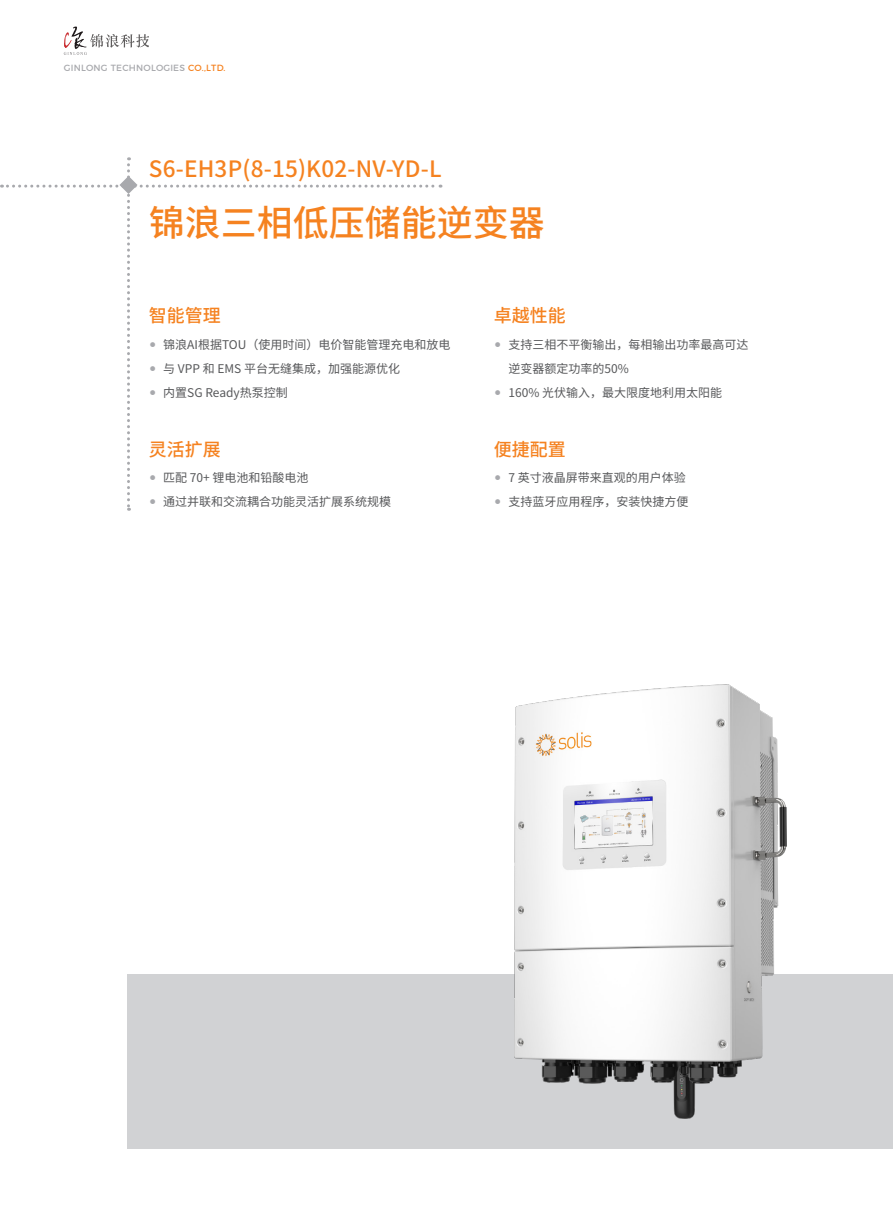
<style>
.page{position:relative;width:893px;height:1212px;background:#fff}
.page>*{position:absolute;margin:0;border:0;box-sizing:border-box;transform-origin:0 0}
.t1{font:500 36px "Source Han Sans SC";color:#f58220}
.t2{font:500 22.5px "Source Han Sans SC";letter-spacing:.01em;color:#f58220}
.t3{font:500 18px "Source Han Sans SC";color:#f58220}
.t4{font:12px/24px "Source Han Sans SC";color:#57585a}
.t5{font:9px "Montserrat";letter-spacing:.025em;color:#a8a9ad}
.s1{color:#f58220}
.s2{color:#a8a9ad}
</style>
<div class="page">
<div style="left:128px;top:974px;width:765px;height:174px;background:#d1d2d4"></div>
<svg style="left:64px;top:27px;width:85px;height:28px"></svg>
<img style="left:514px;top:685px;width:273px;height:433px">
<svg style="left:1px;top:157px;width:440px;height:354px"></svg>
<p class="t5" style="left:64px;top:61px;width:163px">GINLONG TECHNOLOGIES <span class="s1">CO.,LTD.</span></p>
<h2 class="t2" style="left:149px;top:156px;width:294px">S6-EH3P(8-15)K02-NV-YD-L</h2>
<h1 class="t1" style="left:149px;top:202px;width:397px">锦浪三相低压储能逆变器</h1>
<h3 class="t3" style="left:149px;top:305px;width:73px">智能管理</h3>
<p class="t4" style="left:149px;top:333px;width:303px"><span class="s2">•</span> 锦浪AI根据TOU（使用时间）电价智能管理充电和放电</p>
<p class="t4" style="left:149px;top:357px;width:253px"><span class="s2">•</span> 与 VPP 和 EMS 平台无缝集成，加强能源优化</p>
<p class="t4" style="left:149px;top:381px;width:140px"><span class="s2">•</span> 内置SG Ready热泵控制</p>
<h3 class="t3" style="left:149px;top:439px;width:73px">灵活扩展</h3>
<p class="t4" style="left:149px;top:466px;width:161px"><span class="s2">•</span> 匹配 70+ 锂电池和铅酸电池</p>
<p class="t4" style="left:149px;top:490px;width:244px"><span class="s2">•</span> 通过并联和交流耦合功能灵活扩展系统规模</p>
<h3 class="t3" style="left:494px;top:305px;width:73px">卓越性能</h3>
<p class="t4" style="left:508px;top:333px;width:241px;text-indent:-14px"><span class="s2">•</span> 支持三相不平衡输出，每相输出功率最高可达逆变器额定功率的50%</p>
<p class="t4" style="left:494px;top:381px;width:230px"><span class="s2">•</span> 160% 光伏输入，最大限度地利用太阳能</p>
<h3 class="t3" style="left:494px;top:439px;width:73px">便捷配置</h3>
<p class="t4" style="left:494px;top:466px;width:193px"><span class="s2">•</span> 7 英寸液晶屏带来直观的用户体验</p>
<p class="t4" style="left:494px;top:490px;width:196px"><span class="s2">•</span> 支持蓝牙应用程序，安装快捷方便</p>
</div>
